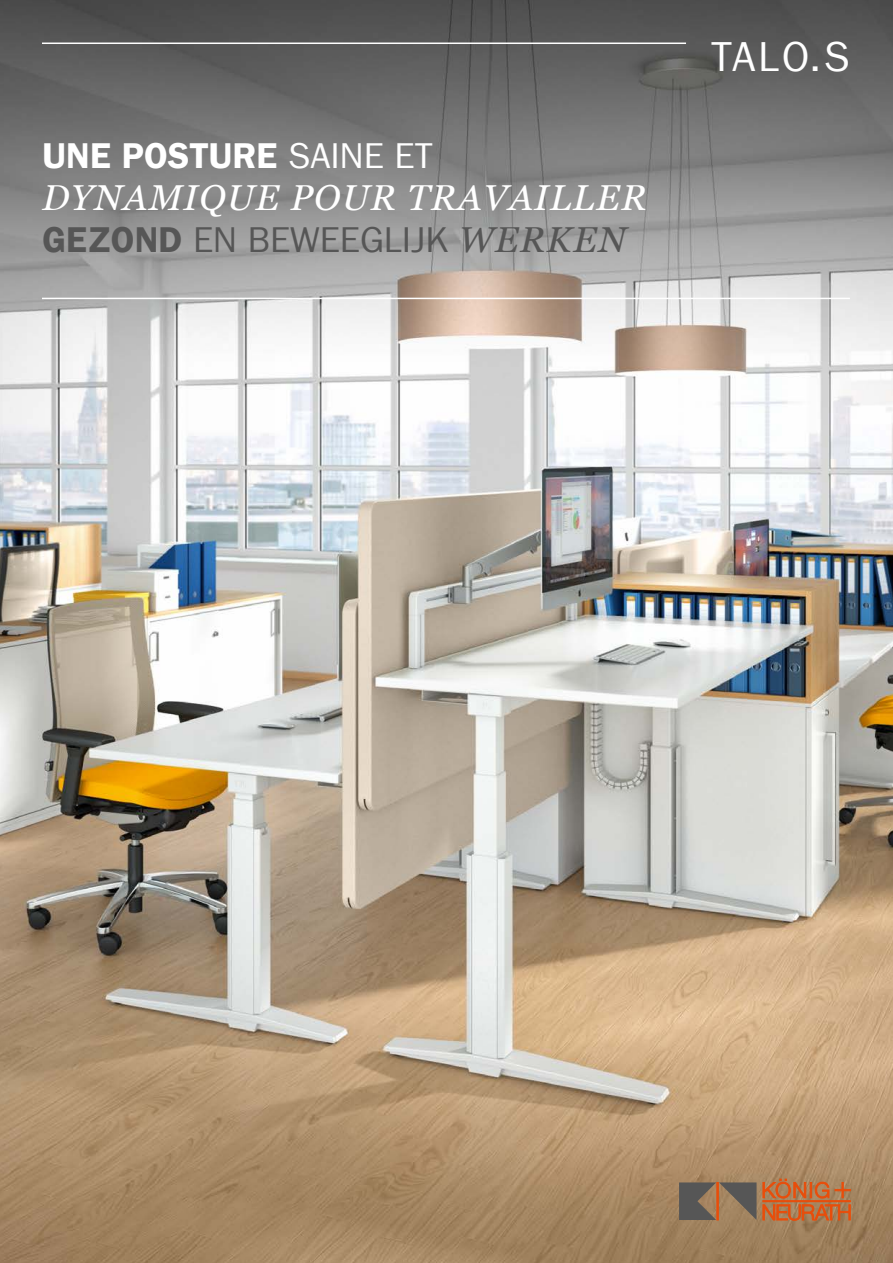
<style>
.page{position:relative;width:893px;height:1263px;background:#fff}
.page>*{position:absolute;margin:0;border:0;box-sizing:border-box;transform-origin:0 0}
.t1{font:42px "Franklin Gothic LT Com";color:#fff}
.t2{font:36px "Franklin Gothic LT Com";color:#565656}
.t3{font:italic 36px "Georgia";letter-spacing:.04em;color:#fff}
.t4{font:36px "Franklin Gothic LT Com Dm";color:#fff}
.s1{font-family:"Franklin Gothic LT Com"}
.s2{font-family:"Franklin Gothic LT Com Dm"}
.s3{font-family:"Georgia";font-style:italic}
</style>
<div class="page">
<img style="left:0;top:0;width:893px;height:1263px">
<hr style="left:42px;top:298px;width:808px;height:1px;background:#fff">
<hr style="left:42px;top:43px;width:644px;height:1px;background:#fff">
<svg style="left:679px;top:1182px;width:77px;height:38px;background:#766758"></svg>
<svg style="left:763px;top:1179px;width:66px;height:19px"></svg>
<svg style="left:763px;top:1204px;width:87px;height:16px"></svg>
<svg style="left:835px;top:1182px;width:15px;height:16px"></svg>
<hr style="left:763px;top:1200px;width:87px;height:2px;background:#e94d0a">
<hr style="left:717px;top:1182px;width:1px;height:38px;background:#e94d0a">
<p class="t4" style="left:43px;top:134px;width:392px">UNE POSTURE <span class="s1">SAINE ET</span></p>
<p class="t3" style="left:43px;top:175px;width:606px">DYNAMIQUE POUR TRAVAILLER</p>
<p class="t2" style="left:43px;top:219px;width:585px"><span class="s2">GEZOND</span> EN BEWEEGLIJK <span class="s3">WERKEN</span></p>
<p class="t1" style="left:711px;top:33px;width:140px">TALO.S</p>
</div>
